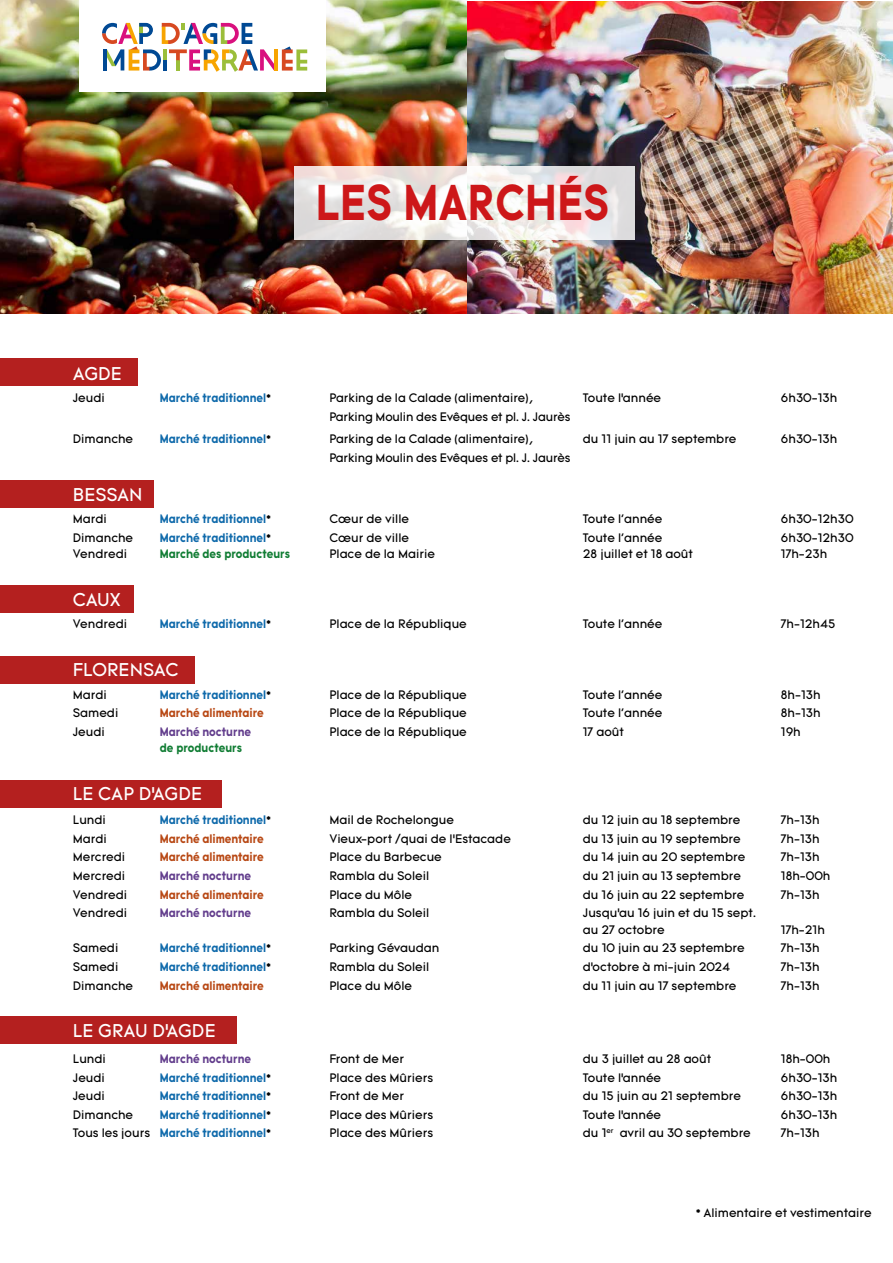
<style>
.page{position:relative;width:893px;height:1263px;background:#fff}
.page>*{position:absolute;margin:0;border:0;box-sizing:border-box;transform-origin:0 0}
.t1{font:700 49.05px "Tomica";letter-spacing:.01em;color:#cd1719;scale:.85 1}
.t2{font:18px "Tomica";color:#fff}
.t3{font:12px/16.5px "Tomica";color:#000}
.t4{font:700 12px "Tomica";color:#0f6aab;scale:.9 1}
.t5{font:700 12px "Tomica";color:#b84814;scale:.9 1}
.t6{font:700 12px "Tomica";color:#633e8d;scale:.9 1}
.t7{font:700 12px "Tomica";color:#117d34;scale:.9 1}
.s1{font-weight:400;color:#000}
</style>
<div class="page">
<img style="left:0;top:0;width:893px;height:313px">
<div style="left:80px;top:0;width:246px;height:92px;background:#fff"></div>
<svg style="left:102px;top:23px;width:205px;height:49px"></svg>
<hr style="left:274px;top:49px;width:4px;height:22px;background:#f7a400">
<svg style="left:295px;top:166px;width:340px;height:73px"></svg>
<div style="left:0;top:585px;width:134px;height:27px;background:#b4201f"></div>
<div style="left:0;top:1017px;width:237px;height:27px;background:#b4201f"></div>
<div style="left:0;top:780px;width:221px;height:27px;background:#b4201f"></div>
<div style="left:0;top:656px;width:195px;height:28px;background:#b4201f"></div>
<div style="left:0;top:481px;width:154px;height:27px;background:#b4201f"></div>
<div style="left:0;top:358px;width:138px;height:27px;background:#b4201f"></div>
<h1 class="t1" style="left:316px;top:171px;width:346px">LES MARCHÉS</h1>
<h2 class="t2" style="left:73px;top:362px;width:51px">AGDE</h2>
<p class="t3" style="left:73px;top:390px;width:34px">Jeudi</p>
<p class="t4" style="left:160px;top:390px;width:125px">Marché traditionnel<span class="s1">*</span></p>
<p class="t3" style="left:329px;top:390px;width:205px">Parking de la Calade (alimentaire),</p>
<p class="t3" style="left:583px;top:390px;width:80px">Toute l’année</p>
<p class="t3" style="left:781px;top:390px;width:58px">6h30-13h</p>
<p class="t3" style="left:329px;top:409px;width:243px">Parking Moulin des Evêques et pl. J. Jaurès</p>
<p class="t3" style="left:73px;top:431px;width:62px">Dimanche</p>
<p class="t4" style="left:160px;top:431px;width:125px">Marché traditionnel<span class="s1">*</span></p>
<p class="t3" style="left:329px;top:431px;width:205px">Parking de la Calade (alimentaire),</p>
<p class="t3" style="left:583px;top:431px;width:155px">du 11 juin au 17 septembre</p>
<p class="t3" style="left:781px;top:431px;width:58px">6h30-13h</p>
<p class="t3" style="left:329px;top:450px;width:243px">Parking Moulin des Evêques et pl. J. Jaurès</p>
<h2 class="t2" style="left:73px;top:483px;width:71px">BESSAN</h2>
<p class="t3" style="left:73px;top:511px;width:36px">Mardi</p>
<p class="t4" style="left:160px;top:511px;width:125px">Marché traditionnel<span class="s1">*</span></p>
<p class="t3" style="left:329px;top:511px;width:81px">Cœur de ville</p>
<p class="t3" style="left:583px;top:511px;width:81px">Toute l'année</p>
<p class="t3" style="left:781px;top:511px;width:74px">6h30-12h30</p>
<p class="t3" style="left:73px;top:530px;width:62px">Dimanche</p>
<p class="t4" style="left:160px;top:530px;width:125px">Marché traditionnel<span class="s1">*</span></p>
<p class="t3" style="left:329px;top:530px;width:81px">Cœur de ville</p>
<p class="t3" style="left:583px;top:530px;width:81px">Toute l'année</p>
<p class="t3" style="left:781px;top:530px;width:74px">6h30-12h30</p>
<p class="t3" style="left:73px;top:546px;width:56px">Vendredi</p>
<p class="t7" style="left:160px;top:546px;width:146px">Marché des producteurs</p>
<p class="t3" style="left:329px;top:546px;width:107px">Place de la Mairie</p>
<p class="t3" style="left:583px;top:546px;width:112px">28 juillet et 18 août</p>
<p class="t3" style="left:781px;top:546px;width:48px">17h-23h</p>
<h2 class="t2" style="left:73px;top:588px;width:50px">CAUX</h2>
<p class="t3" style="left:73px;top:616px;width:56px">Vendredi</p>
<p class="t4" style="left:160px;top:616px;width:125px">Marché traditionnel<span class="s1">*</span></p>
<p class="t3" style="left:329px;top:616px;width:139px">Place de la République</p>
<p class="t3" style="left:583px;top:616px;width:81px">Toute l'année</p>
<p class="t3" style="left:781px;top:616px;width:56px">7h-12h45</p>
<h2 class="t2" style="left:73px;top:658px;width:107px">FLORENSAC</h2>
<p class="t3" style="left:73px;top:687px;width:36px">Mardi</p>
<p class="t4" style="left:160px;top:687px;width:125px">Marché traditionnel<span class="s1">*</span></p>
<p class="t3" style="left:329px;top:687px;width:139px">Place de la République</p>
<p class="t3" style="left:583px;top:687px;width:81px">Toute l'année</p>
<p class="t3" style="left:781px;top:687px;width:41px">8h-13h</p>
<p class="t3" style="left:73px;top:705px;width:47px">Samedi</p>
<p class="t5" style="left:160px;top:705px;width:117px">Marché alimentaire</p>
<p class="t3" style="left:329px;top:705px;width:139px">Place de la République</p>
<p class="t3" style="left:583px;top:705px;width:81px">Toute l'année</p>
<p class="t3" style="left:781px;top:705px;width:41px">8h-13h</p>
<p class="t3" style="left:73px;top:724px;width:34px">Jeudi</p>
<p class="t6" style="left:160px;top:724px;width:103px">Marché nocturne</p>
<p class="t3" style="left:329px;top:724px;width:139px">Place de la République</p>
<p class="t3" style="left:583px;top:724px;width:43px">17 août</p>
<p class="t3" style="left:781px;top:724px;width:21px">19h</p>
<p class="t7" style="left:160px;top:740px;width:93px">de producteurs</p>
<h2 class="t2" style="left:73px;top:782px;width:131px">LE CAP D’AGDE</h2>
<p class="t3" style="left:73px;top:812px;width:35px">Lundi</p>
<p class="t4" style="left:160px;top:812px;width:125px">Marché traditionnel<span class="s1">*</span></p>
<p class="t3" style="left:329px;top:812px;width:126px">Mail de Rochelongue</p>
<p class="t3" style="left:583px;top:812px;width:159px">du 12 juin au 18 septembre</p>
<p class="t3" style="left:781px;top:812px;width:40px">7h-13h</p>
<p class="t3" style="left:73px;top:831px;width:36px">Mardi</p>
<p class="t5" style="left:160px;top:831px;width:117px">Marché alimentaire</p>
<p class="t3" style="left:329px;top:831px;width:183px">Vieux-port /quai de l’Estacade</p>
<p class="t3" style="left:583px;top:831px;width:159px">du 13 juin au 19 septembre</p>
<p class="t3" style="left:781px;top:831px;width:40px">7h-13h</p>
<p class="t3" style="left:73px;top:849px;width:54px">Mercredi</p>
<p class="t5" style="left:160px;top:849px;width:117px">Marché alimentaire</p>
<p class="t3" style="left:329px;top:849px;width:114px">Place du Barbecue</p>
<p class="t3" style="left:583px;top:849px;width:164px">du 14 juin au 20 septembre</p>
<p class="t3" style="left:781px;top:849px;width:40px">7h-13h</p>
<p class="t3" style="left:73px;top:868px;width:54px">Mercredi</p>
<p class="t6" style="left:160px;top:868px;width:103px">Marché nocturne</p>
<p class="t3" style="left:329px;top:868px;width:101px">Rambla du Soleil</p>
<p class="t3" style="left:583px;top:868px;width:160px">du 21 juin au 13 septembre</p>
<p class="t3" style="left:781px;top:868px;width:51px">18h-00h</p>
<p class="t3" style="left:73px;top:887px;width:56px">Vendredi</p>
<p class="t5" style="left:160px;top:887px;width:117px">Marché alimentaire</p>
<p class="t3" style="left:329px;top:887px;width:84px">Place du Môle</p>
<p class="t3" style="left:583px;top:887px;width:163px">du 16 juin au 22 septembre</p>
<p class="t3" style="left:781px;top:887px;width:40px">7h-13h</p>
<p class="t3" style="left:73px;top:905px;width:56px">Vendredi</p>
<p class="t6" style="left:160px;top:905px;width:103px">Marché nocturne</p>
<p class="t3" style="left:329px;top:905px;width:101px">Rambla du Soleil</p>
<p class="t3" style="left:583px;top:905px;width:175px">Jusqu’au 16 juin et du 15 sept. au 27 octobre</p>
<p class="t3" style="left:781px;top:922px;width:46px">17h-21h</p>
<p class="t3" style="left:73px;top:940px;width:47px">Samedi</p>
<p class="t4" style="left:160px;top:940px;width:125px">Marché traditionnel<span class="s1">*</span></p>
<p class="t3" style="left:329px;top:940px;width:112px">Parking Gévaudan</p>
<p class="t3" style="left:583px;top:940px;width:163px">du 10 juin au 23 septembre</p>
<p class="t3" style="left:781px;top:940px;width:40px">7h-13h</p>
<p class="t3" style="left:73px;top:959px;width:47px">Samedi</p>
<p class="t4" style="left:160px;top:959px;width:125px">Marché traditionnel<span class="s1">*</span></p>
<p class="t3" style="left:329px;top:959px;width:101px">Rambla du Soleil</p>
<p class="t3" style="left:583px;top:959px;width:149px">d’octobre à mi-juin 2024</p>
<p class="t3" style="left:781px;top:959px;width:40px">7h-13h</p>
<p class="t3" style="left:73px;top:978px;width:62px">Dimanche</p>
<p class="t5" style="left:160px;top:978px;width:117px">Marché alimentaire</p>
<p class="t3" style="left:329px;top:978px;width:84px">Place du Môle</p>
<p class="t3" style="left:583px;top:978px;width:155px">du 11 juin au 17 septembre</p>
<p class="t3" style="left:781px;top:978px;width:40px">7h-13h</p>
<h2 class="t2" style="left:73px;top:1019px;width:144px">LE GRAU D’AGDE</h2>
<p class="t3" style="left:73px;top:1051px;width:35px">Lundi</p>
<p class="t6" style="left:160px;top:1051px;width:103px">Marché nocturne</p>
<p class="t3" style="left:329px;top:1051px;width:76px">Front de Mer</p>
<p class="t3" style="left:583px;top:1051px;width:130px">du 3 juillet au 28 août</p>
<p class="t3" style="left:781px;top:1051px;width:51px">18h-00h</p>
<p class="t3" style="left:73px;top:1070px;width:34px">Jeudi</p>
<p class="t4" style="left:160px;top:1069px;width:125px">Marché traditionnel<span class="s1">*</span></p>
<p class="t3" style="left:329px;top:1070px;width:105px">Place des Mûriers</p>
<p class="t3" style="left:583px;top:1070px;width:80px">Toute l’année</p>
<p class="t3" style="left:781px;top:1070px;width:58px">6h30-13h</p>
<p class="t3" style="left:73px;top:1088px;width:34px">Jeudi</p>
<p class="t4" style="left:160px;top:1088px;width:125px">Marché traditionnel<span class="s1">*</span></p>
<p class="t3" style="left:329px;top:1088px;width:76px">Front de Mer</p>
<p class="t3" style="left:583px;top:1088px;width:160px">du 15 juin au 21 septembre</p>
<p class="t3" style="left:781px;top:1088px;width:58px">6h30-13h</p>
<p class="t3" style="left:73px;top:1107px;width:62px">Dimanche</p>
<p class="t4" style="left:160px;top:1107px;width:125px">Marché traditionnel<span class="s1">*</span></p>
<p class="t3" style="left:329px;top:1107px;width:105px">Place des Mûriers</p>
<p class="t3" style="left:583px;top:1107px;width:80px">Toute l’année</p>
<p class="t3" style="left:781px;top:1107px;width:58px">6h30-13h</p>
<p class="t4" style="left:73px;top:1125px;width:222px"><span class="s1">Tous les jours</span> Marché traditionnel<span class="s1">*</span></p>
<p class="t3" style="left:329px;top:1125px;width:105px">Place des Mûriers</p>
<p class="t3" style="left:583px;top:1125px;width:170px">du 1<sup>er</sup> avril au 30 septembre</p>
<p class="t3" style="left:781px;top:1125px;width:40px">7h-13h</p>
<p class="t3" style="left:696px;top:1205px;width:177px">* Alimentaire et vestimentaire</p>
</div>
